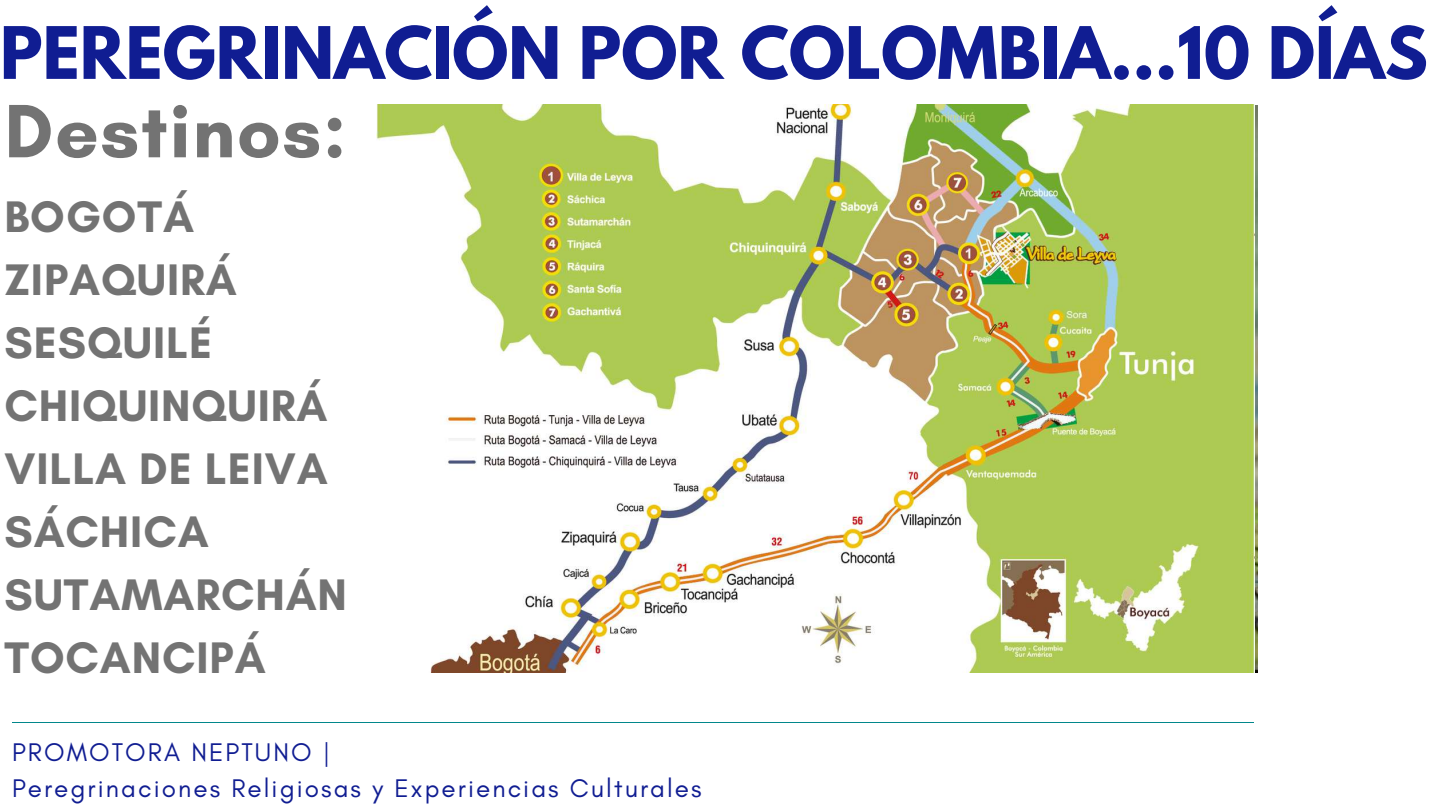
<style>
.page{position:relative;width:1440px;height:810px;background:#fff}
.page>*{position:absolute;margin:0;border:0;box-sizing:border-box;transform-origin:0 0}
.t1{font:700 77px "Glacial Indifference";letter-spacing:.02em;color:#737373}
.t2{font:700 64px "League Spartan";color:#101d92}
.t3{font:700 45px/63px "Glacial Indifference";letter-spacing:.02em;color:#737373}
.t4{font:26px/35.8px "Glacial Indifference";letter-spacing:.08em;color:#101d92}
</style>
<div class="page">
<hr style="left:12px;top:722px;width:1242px;height:1px;background:#01878b">
<img style="left:377px;top:104px;width:877px;height:568px">
<h2 class="t2" style="left:0;top:21px;width:1429px">PEREGRINACIÓN POR COLOMBIA...10 DÍAS</h2>
<h1 class="t1" style="left:4px;top:84px;width:343px">Destinos:</h1>
<p class="t3" style="left:4px;top:184px;width:344px">BOGOTÁ<br>ZIPAQUIRÁ<br>SESQUILÉ<br>CHIQUINQUIRÁ<br>VILLA DE LEIVA<br>SÁCHICA<br>SUTAMARCHÁN<br>TOCANCIPÁ</p>
<p class="t4" style="left:12px;top:734px;width:691px">PROMOTORA NEPTUNO |<br>Peregrinaciones Religiosas y Experiencias Culturales</p>
</div>
